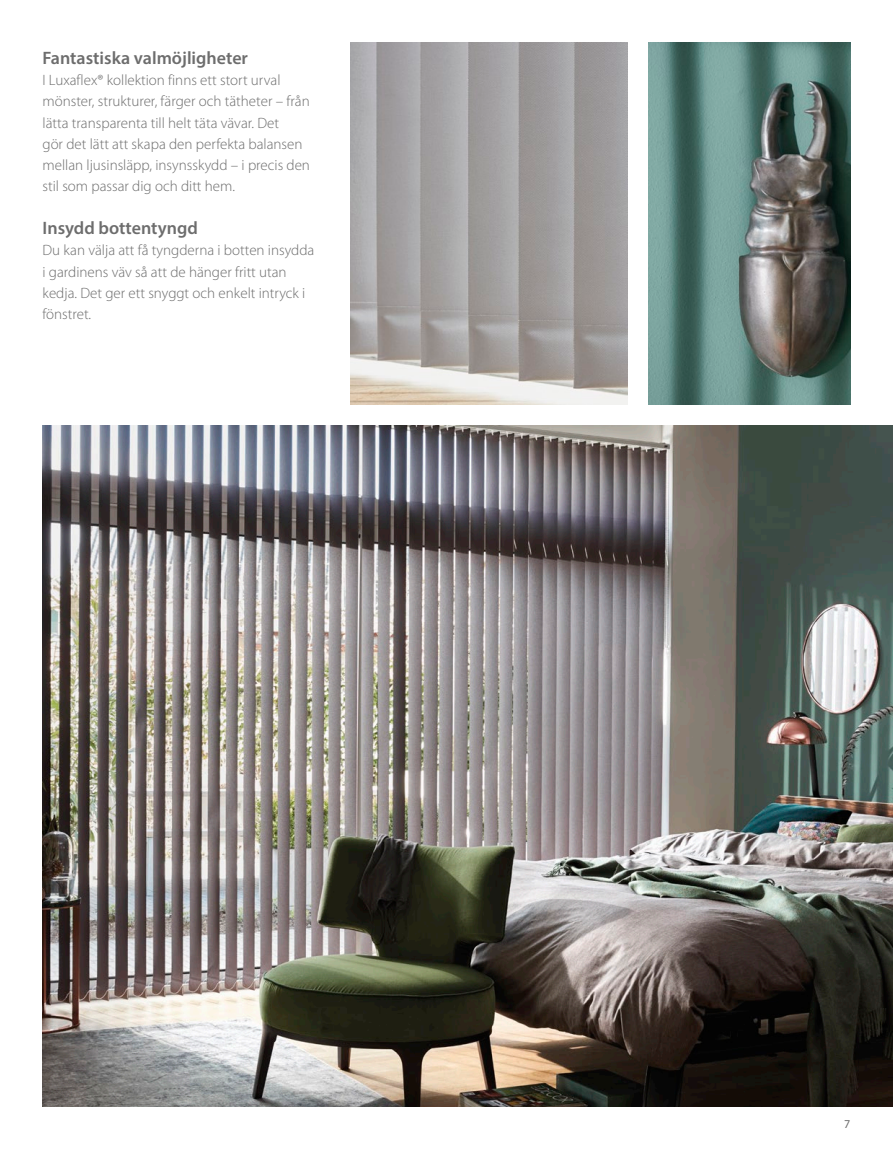
<style>
.page{position:relative;width:893px;height:1149px;background:#fff}
.page>*{position:absolute;margin:0;border:0;box-sizing:border-box;transform-origin:0 0}
.subregel_kop{font:600 18px "Myriad Pro";color:#6d6d6d}
.t1{font:300 15px/21.3px "Myriad Pro";color:#6d6d6d}
.paginacijfer_oneven{font:12px "Myriad Pro";color:#6d6d6d}
</style>
<div class="page">
<img style="left:43px;top:425px;width:850px;height:681px">
<img style="left:648px;top:43px;width:202px;height:361px">
<img style="left:351px;top:43px;width:276px;height:361px">
<p class="subregel_kop" style="left:43px;top:46px;width:207px">Fantastiska valmöjligheter</p>
<p class="t1" style="left:43px;top:69px;width:269px">I Luxaflex® kollektion finns ett stort urval mönster, strukturer, färger och tätheter – från lätta transparenta till helt täta vävar. Det<br>gör det lätt att skapa den perfekta balansen mellan ljusinsläpp, insynsskydd – i precis den stil som passar dig och ditt hem.</p>
<p class="subregel_kop" style="left:43px;top:216px;width:157px">Insydd bottentyngd</p>
<p class="t1" style="left:43px;top:239px;width:273px">Du kan välja att få tyngderna i botten insydda i gardinens väv så att de hänger fritt utan kedja. Det ger ett snyggt och enkelt intryck i fönstret.</p>
<p class="paginacijfer_oneven" style="left:844px;top:1115px;width:8px">7</p>
</div>
